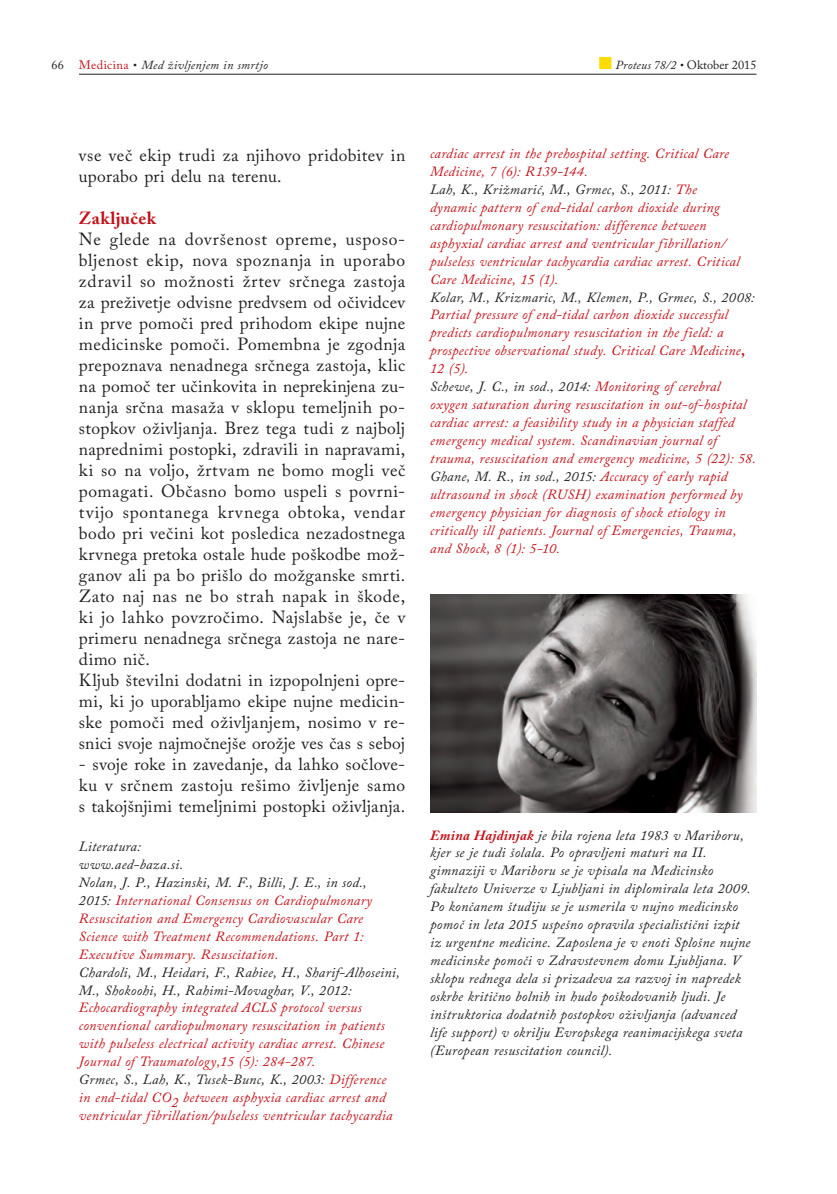
<style>
.page{position:relative;width:837px;height:1194px;background:#fff}
.page>*{position:absolute;margin:0;border:0;box-sizing:border-box;transform-origin:0 0}
.t1{font:17.5px/21px "Adobe Caslon Pro";letter-spacing:.025em;color:#231f20}
.t2{font:700 17.5px "Adobe Caslon Pro";letter-spacing:.025em;color:#c2121a}
.t3{font:italic 14px/17.8px "Adobe Caslon Pro";letter-spacing:.02em;color:#c2121a}
.t4{font:italic 14px/17.8px "Adobe Caslon Pro";letter-spacing:.02em;color:#231f20}
.t5{font:italic 12.25px "Adobe Caslon Pro";letter-spacing:.02em;color:#231f20}
.s1{font-style:normal}
.s2{font-style:normal;color:#c2121a}
.s3{color:#ffdc01}
.s4{color:#231f20}
.s5{font-weight:700;font-style:normal}
.s6{font-weight:700;color:#c2121a}
</style>
<div class="page">
<hr style="left:79px;top:74px;width:677px;height:1px;background:#231f20">
<img style="left:430px;top:594px;width:326px;height:218px">
<p class="t5" style="left:52px;top:58px;width:218px"><span class="s1">66</span> <span class="s2">Medicina</span> • Med življenjem in smrtjo</p>
<p class="t5" style="left:599px;top:58px;width:159px"><span class="s3">■</span> Proteus 78/2 • <span class="s1">Oktober 2015</span></p>
<p class="t1" style="left:79px;top:144px;width:328px">vse več ekip trudi za njihovo pridobitev in uporabo pri delu na terenu.</p>
<p class="t2" style="left:79px;top:207px;width:78px">Zaključek</p>
<p class="t1" style="left:79px;top:228px;width:328px">Ne glede na dovršenost opreme, usposo&shy;bljenost ekip, nova spoznanja in uporabo zdravil so možnosti žrtev srčnega zastoja za preživetje odvisne predvsem od očividcev in prve pomoči pred prihodom ekipe nujne medicinske pomoči. Pomembna je zgodnja prepoznava nenadnega srčnega zastoja, klic na pomoč ter učinkovita in neprekinjena zu&shy;nanja srčna masaža v sklopu temeljnih po&shy;stopkov oživljanja. Brez tega tudi z najbolj naprednimi postopki, zdravili in napravami, ki so na voljo, žrtvam ne bomo mogli več pomagati. Občasno bomo uspeli s povrni&shy;tvijo spontanega krvnega obtoka, vendar bodo pri večini kot posledica nezadostnega krvnega pretoka ostale hude poškodbe mož&shy;ganov ali pa bo prišlo do možganske smrti.<br>Zato naj nas ne bo strah napak in škode, ki jo lahko povzročimo. Najslabše je, če v primeru nenadnega srčnega zastoja ne nare&shy;dimo nič.<br>Kljub številni dodatni in izpopolnjeni opre&shy;mi, ki jo uporabljamo ekipe nujne medicin&shy;ske pomoči med oživljanjem, nosimo v re&shy;snici svoje najmočnejše orožje ves čas s seboj</p>
<p class="t1" style="left:79px;top:753px;width:328px;text-align:justify">- svoje roke in zavedanje, da lahko sočlove&shy;ku v srčnem zastoju rešimo življenje samo s takojšnjimi temeljnimi postopki oživljanja.</p>
<p class="t3" style="left:79px;top:837px;width:294px"><span class="s4">Literatura:<br>www.aed-baza.si.<br>Nolan, J. P., Hazinski, M. F., Billi, J. E., in sod., 2015:</span> International Consensus on Cardiopulmonary Resuscitation and Emergency Cardiovascular Care Science with Treatment Recommendations. Part 1:<br>Executive Summary. Resuscitation.</p>
<p class="t4" style="left:79px;top:962px;width:323px">Chardoli, M., Heidari, F., Rabiee, H., Sharif-Alhoseini,<br>M., Shokoohi, H., Rahimi-Movaghar, V., 2012:</p>
<p class="t3" style="left:79px;top:998px;width:315px">Echocardiography integrated ACLS protocol versus conventional cardiopulmonary resuscitation in patients with pulseless electrical activity cardiac arrest. Chinese Journal of Traumatology,15 (5): 284-287.<br><span class="s4">Grmec, S., Lah, K., Tusek-Bunc, K., 2003:</span> Difference in end-tidal CO2 between asphyxia cardiac arrest and ventricular fibrillation/pulseless ventricular tachycardia</p>
<p class="t3" style="left:430px;top:144px;width:311px">cardiac arrest in the prehospital setting. Critical Care Medicine, 7 (6): R139-144.<br><span class="s4">Lah, K., Križmarić, M., Grmec, S., 2011:</span> The dynamic pattern of end-tidal carbon dioxide during cardiopulmonary resuscitation: difference between asphyxial cardiac arrest and ventricular fibrillation/ pulseless ventricular tachycardia cardiac arrest. Critical Care Medicine, 15 (1).</p>
<p class="t4" style="left:430px;top:288px;width:326px">Kolar, M., Krizmaric, M., Klemen, P., Grmec, S., 2008:</p>
<p class="t3" style="left:430px;top:305px;width:327px">Partial pressure of end-tidal carbon dioxide successful predicts cardiopulmonary resuscitation in the field: a prospective observational study. Critical Care Medicine<span class="s5">, </span>12 (5).<br><span class="s4">Schewe, J. C., in sod., 2014:</span> Monitoring of cerebral oxygen saturation during resuscitation in out-of-hospital cardiac arrest: a feasibility study in a physician staffed emergency medical system. Scandinavian journal of trauma, resuscitation and emergency medicine, 5 (22): 58.<br><span class="s4">Ghane, M. R., in sod., 2015:</span> Accuracy of early rapid ultrasound in shock (RUSH) examination performed by emergency physician for diagnosis of shock etiology in critically ill patients. Journal of Emergencies, Trauma, and Shock, 8 (1): 5-10.</p>
<p class="t4" style="left:430px;top:825px;width:322px"><span class="s6">Emina Hajdinjak</span> je bila rojena leta 1983 v Mariboru, kjer se je tudi šolala. Po opravljeni maturi na II. gimnaziji v Mariboru se je vpisala na Medicinsko fakulteto Univerze v Ljubljani in diplomirala leta 2009.<br>Po končanem študiju se je usmerila v nujno medicinsko pomoč in leta 2015 uspešno opravila specialistični izpit iz urgentne medicine. Zaposlena je v enoti Splošne nujne medicinske pomoči v Zdravstevnem domu Ljubljana. V sklopu rednega dela si prizadeva za razvoj in napredek oskrbe kritično bolnih in hudo poškodovanih ljudi. Je inštruktorica dodatnih postopkov oživljanja (advanced life support) v okrilju Evropskega reanimacijskega sveta (European resuscitation council).</p>
</div>
